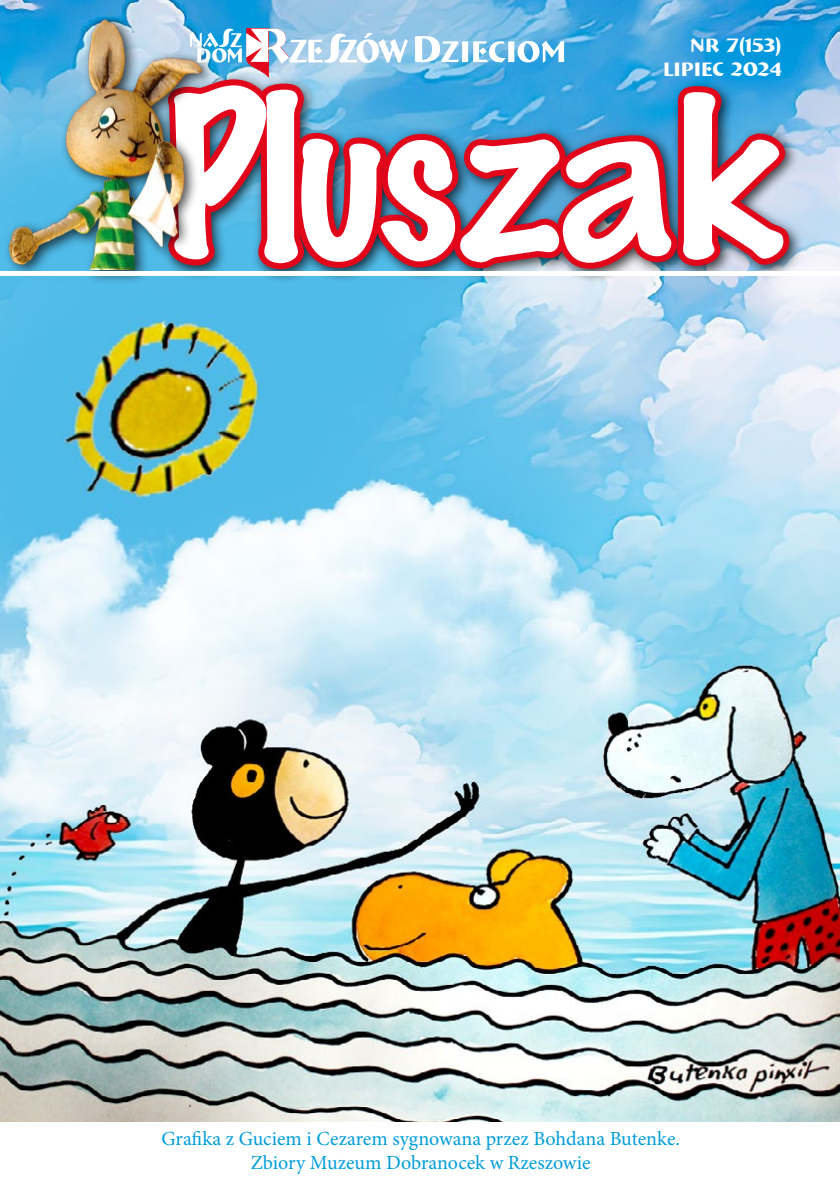
<style>
.page{position:relative;width:840px;height:1191px;background:#fff}
.page>*{position:absolute;margin:0;border:0;box-sizing:border-box;transform-origin:0 0}
.t1{font:224.8px "FL Pismo Reczne 6";color:#fff;scale:.71 1}
.t2{font:20px/24px "Minion Pro";color:#009ddc;text-align:center}
.t3{font:700 20px/24px "Bremen BT";color:#fff;text-align:right}
</style>
<div class="page">
<img style="left:0;top:0;width:839px;height:1121px">
<div style="left:160px;top:72px;width:643px;height:212px;background:#030405;opacity:.75"></div>
<div style="left:3px;top:12px;width:212px;height:272px;background:#030405;opacity:.75"></div>
<img style="left:0;top:10px;width:212px;height:259px">
<hr style="left:0;top:271px;width:839px;height:4px;background:#fff">
<img style="left:158px;top:28px;width:636px;height:249px">
<p class="t3" style="left:662px;top:33px;width:120px">NR 7(153) lipiec 2024</p>
<h1 class="t1" style="left:166px;top:54px;width:864px">Pluszak</h1>
<p class="t2" style="left:161px;top:1126px;width:519px">Grafika z Guciem i Cezarem sygnowana przez Bohdana Butenke.<br>Zbiory Muzeum Dobranocek w Rzeszowie</p>
</div>
